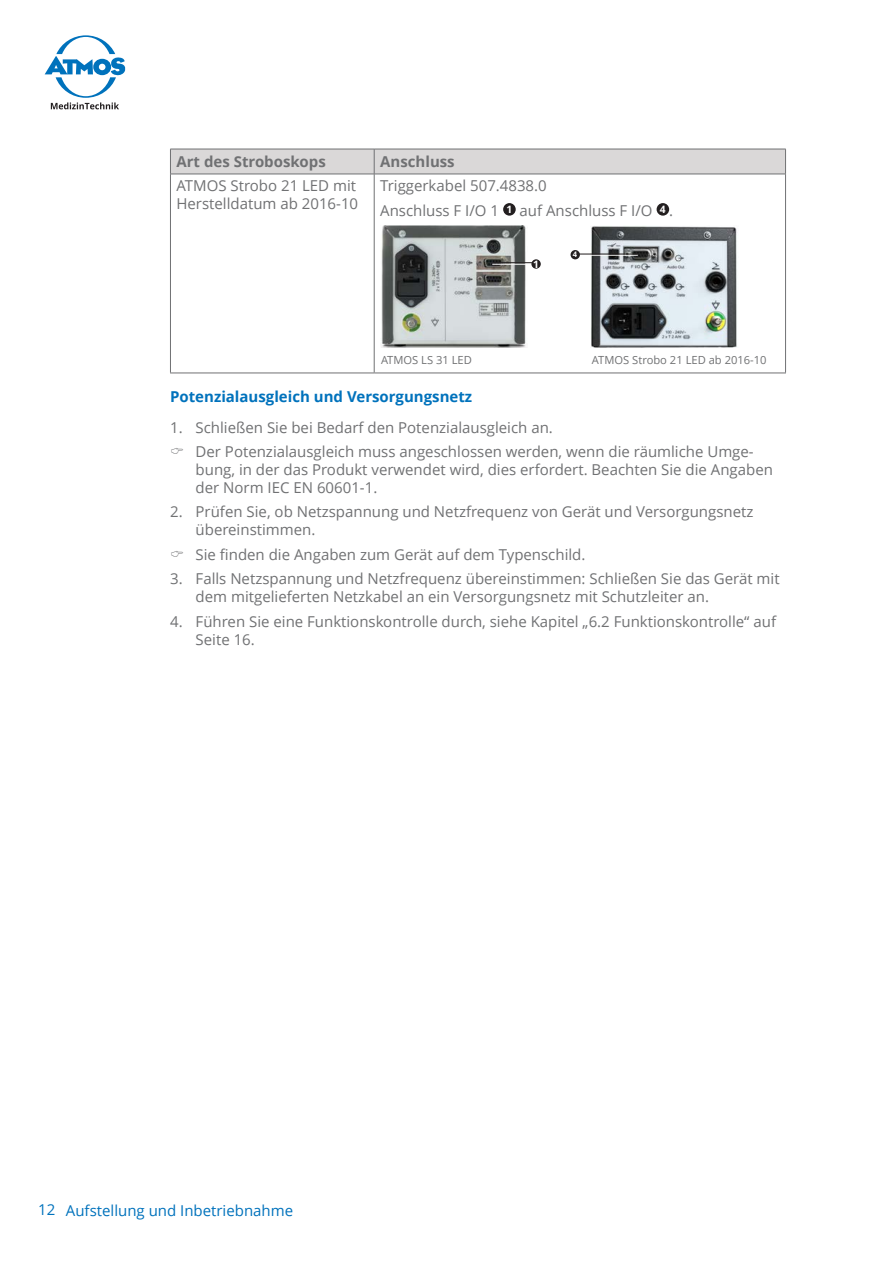
<style>
.page{position:relative;width:893px;height:1263px;background:#fff}
.page>*{position:absolute;margin:0;border:0;box-sizing:border-box;transform-origin:0 0}
.Information{font:15px/18px "Open Sans";color:#707173}
.Zwischenüberschrift{font:700 15px "Open Sans";color:#0072bc}
.t1{font:15px "Open Sans";color:#0072bc}
.Tabellenkopf{font:700 15px "Open Sans";color:#707173}
.Information-2{font:11.1px "Open Sans";color:#707173}
.Positionsnummer{font:700 10.2px "Open Sans";color:#fff}
.Positionsnummer-2{font:700 7.65px "Open Sans";color:#fff}
</style>
<div class="page">
<svg style="left:45px;top:35px;width:80px;height:74px"></svg>
<hr style="left:170px;top:174px;width:1px;height:199px;background:#707173">
<hr style="left:374px;top:174px;width:1px;height:199px;background:#707173">
<hr style="left:785px;top:174px;width:1px;height:199px;background:#707173">
<hr style="left:170px;top:373px;width:204px;height:1px;background:#707173">
<hr style="left:374px;top:373px;width:412px;height:1px;background:#707173">
<svg style="left:170px;top:149px;width:616px;height:25px;background:#d5d3d3"></svg>
<hr style="left:170px;top:174px;width:204px;height:1px;background:#707173">
<hr style="left:374px;top:174px;width:412px;height:1px;background:#707173">
<div style="left:503px;top:203px;width:13px;height:13px;background:#231f20;border-radius:50%"></div>
<div style="left:657px;top:203px;width:12px;height:13px;background:#231f20;border-radius:50%"></div>
<img style="left:591px;top:226px;width:146px;height:122px">
<hr style="left:579px;top:255px;width:59px;height:1px;background:#fff">
<hr style="left:579px;top:254px;width:59px;height:1px;background:#231f20">
<img style="left:381px;top:225px;width:145px;height:122px">
<hr style="left:493px;top:263px;width:39px;height:1px;background:#fff">
<hr style="left:493px;top:262px;width:39px;height:1px;background:#231f20">
<svg style="left:531px;top:259px;width:10px;height:10px"></svg>
<div style="left:571px;top:250px;width:9px;height:9px;background:#231f20;border-radius:50%"></div>
<p class="Tabellenkopf" style="left:176px;top:150px;width:151px">Art des Stroboskops</p>
<p class="Tabellenkopf" style="left:380px;top:150px;width:76px">Anschluss</p>
<p class="Information" style="left:176px;top:176px;width:183px">ATMOS Strobo 21 LED mit<br>Herstelldatum ab 2016-10</p>
<p class="Information" style="left:380px;top:176px;width:168px">Triggerkabel 507.4838.0</p>
<p class="Information" style="left:380px;top:201px;width:120px">Anschluss F I/O 1</p>
<p class="Positionsnummer" style="left:506px;top:202px;width:7px">1</p>
<p class="Information" style="left:520px;top:201px;width:134px">auf Anschluss F I/O</p>
<p class="Positionsnummer" style="left:660px;top:202px;width:7px">4</p>
<p class="Information" style="left:669px;top:201px;width:5px">.</p>
<p class="Positionsnummer" style="left:533px;top:257px;width:7px">1</p>
<p class="Positionsnummer-2" style="left:573px;top:249px;width:6px">4</p>
<p class="Information-2" style="left:381px;top:353px;width:92px">ATMOS LS 31 LED</p>
<p class="Information-2" style="left:592px;top:353px;width:176px">ATMOS Strobo 21 LED ab 2016-10</p>
<p class="Zwischenüberschrift" style="left:170px;top:386px;width:304px">Potenzialausgleich und Versorgungsnetz</p>
<p class="Information" style="left:170px;top:418px;width:384px">1. Schließen Sie bei Bedarf den Potenzialausgleich an.</p>
<p class="Information" style="left:196px;top:442px;width:579px">Der Potenzialausgleich muss angeschlossen werden, wenn die räumliche Umge&shy;bung, in der das Produkt verwendet wird, dies erfordert. Beachten Sie die Angaben der Norm IEC EN 60601-1.</p>
<p class="Information" style="left:196px;top:503px;width:559px;text-indent:-26px">2. Prüfen Sie, ob Netzspannung und Netzfrequenz von Gerät und Versorgungsnetz übereinstimmen.</p>
<p class="Information" style="left:196px;top:545px;width:391px">Sie finden die Angaben zum Gerät auf dem Typenschild.</p>
<p class="Information" style="left:196px;top:569px;width:585px;text-indent:-26px">3. Falls Netzspannung und Netzfrequenz übereinstimmen: Schließen Sie das Gerät mit dem mitgelieferten Netzkabel an ein Versorgungsnetz mit Schutzleiter an.</p>
<p class="Information" style="left:196px;top:612px;width:582px;text-indent:-26px">4. Führen Sie eine Funktionskontrolle durch, siehe Kapitel „6.2 Funktionskontrolle“ auf<br>Seite 16.</p>
<p class="t1" style="left:38px;top:1200px;width:256px">12 Aufstellung und Inbetriebnahme</p>
</div>
